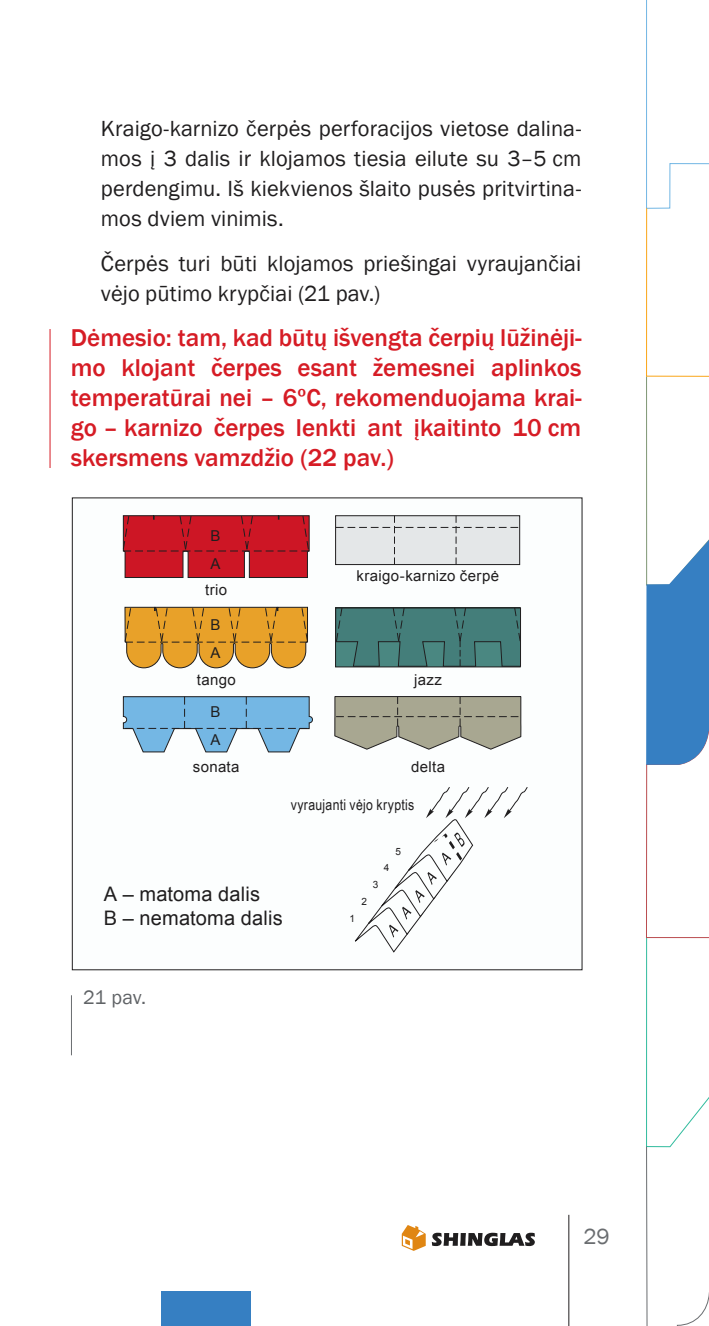
<style>
.page{position:relative;width:709px;height:1326px;background:#fff}
.page>*{position:absolute;margin:0;border:0;box-sizing:border-box;transform-origin:0 0}
.t1{font:500 25px/30px "Franklin Gothic";color:#d61c25;text-align:justify}
.t2{font:22.5px/30px "Franklin Gothic";letter-spacing:.005em;color:#201e1f;text-align:justify}
.t3{font:22.5px "Franklin Gothic";color:#6a6d70}
.t4{font:20px/24px "Arial";letter-spacing:.01em;color:#201e1f}
.t5{font:20px "Franklin Gothic";color:#606366}
.t6{font:15px "Arial";letter-spacing:.025em;color:#201e1f}
.t7{font:15px "Arial Narrow";letter-spacing:.02em;color:#201e1f}
.t8{font:10px "Arial";color:#201e1f}
</style>
<div class="page">
<div style="left:161px;top:1290px;width:90px;height:35px;background:#367fc2"></div>
<hr style="left:568px;top:1214px;width:1px;height:111px;background:#201e1f">
<svg style="left:402px;top:1225px;width:24px;height:25px"></svg>
<svg style="left:432px;top:1232px;width:103px;height:13px"></svg>
<svg style="left:646px;top:0;width:63px;height:1325px"></svg>
<hr style="left:71px;top:995px;width:1px;height:60px;background:#6a6d70">
<hr style="left:50px;top:329px;width:1px;height:139px;background:#d61c25">
<svg style="left:124px;top:606px;width:184px;height:62px;background:#d99e3a"></svg>
<svg style="left:122px;top:515px;width:188px;height:63px;background:#c21e2c"></svg>
<div style="left:335px;top:515px;width:185px;height:50px;border:1px solid #201e1f"></div>
<svg style="left:335px;top:607px;width:186px;height:60px;background:#417773"></svg>
<svg style="left:354px;top:787px;width:174px;height:166px"></svg>
<svg style="left:123px;top:696px;width:190px;height:56px"></svg>
<svg style="left:336px;top:515px;width:182px;height:49px;background:#daddde"></svg>
<svg style="left:334px;top:696px;width:187px;height:53px;background:#a8a795"></svg>
<p class="t2" style="left:101px;top:114px;width:482px">Kraigo-karnizo čerpės perforacijos vietose dalina&shy;mos į 3 dalis ir klojamos tiesia eilute su 3–5 cm perdengimu. Iš kiekvienos šlaito pusės pritvirtina&shy;mos dviem vinimis.</p>
<p class="t2" style="left:101px;top:249px;width:482px">Čerpės turi būti klojamos priešingai vyraujančiai vėjo pūtimo krypčiai (21 pav.)</p>
<p class="t1" style="left:71px;top:323px;width:512px">Dėmesio: tam, kad būtų išvengta čerpių lūžinėji&shy;mo klojant čerpes esant žemesnei aplinkos temperatūrai nei – 6ºC, rekomenduojama krai&shy;go – karnizo čerpes lenkti ant įkaitinto 10 cm skersmens vamzdžio (22 pav.)</p>
<p class="t6" style="left:210px;top:526px;width:12px">B</p>
<p class="t6" style="left:210px;top:553px;width:12px">A</p>
<p class="t6" style="left:205px;top:579px;width:24px">trio</p>
<p class="t6" style="left:210px;top:615px;width:12px">B</p>
<p class="t6" style="left:210px;top:642px;width:12px">A</p>
<p class="t6" style="left:197px;top:669px;width:40px">tango</p>
<p class="t6" style="left:210px;top:702px;width:12px">B</p>
<p class="t6" style="left:210px;top:729px;width:12px">A</p>
<p class="t6" style="left:193px;top:756px;width:48px">sonata</p>
<p class="t6" style="left:356px;top:566px;width:144px">kraigo-karnizo čerpė</p>
<p class="t6" style="left:414px;top:669px;width:29px">jazz</p>
<p class="t6" style="left:411px;top:756px;width:35px">delta</p>
<p class="t7" style="left:291px;top:793px;width:125px">vyraujanti vėjo kryptis</p>
<p class="t4" style="left:104px;top:882px;width:180px">A – matoma dalis<br>B – nematoma dalis</p>
<p class="t8" style="left:349px;top:911px;width:7px">1</p>
<p class="t8" style="left:395px;top:845px;width:7px">5</p>
<p class="t8" style="left:384px;top:861px;width:7px">4</p>
<p class="t8" style="left:373px;top:877px;width:7px">3</p>
<p class="t8" style="left:361px;top:894px;width:7px">2</p>
<p class="t5" style="left:83px;top:985px;width:64px">21 pav.</p>
<p class="t3" style="left:583px;top:1221px;width:28px">29</p>
</div>
